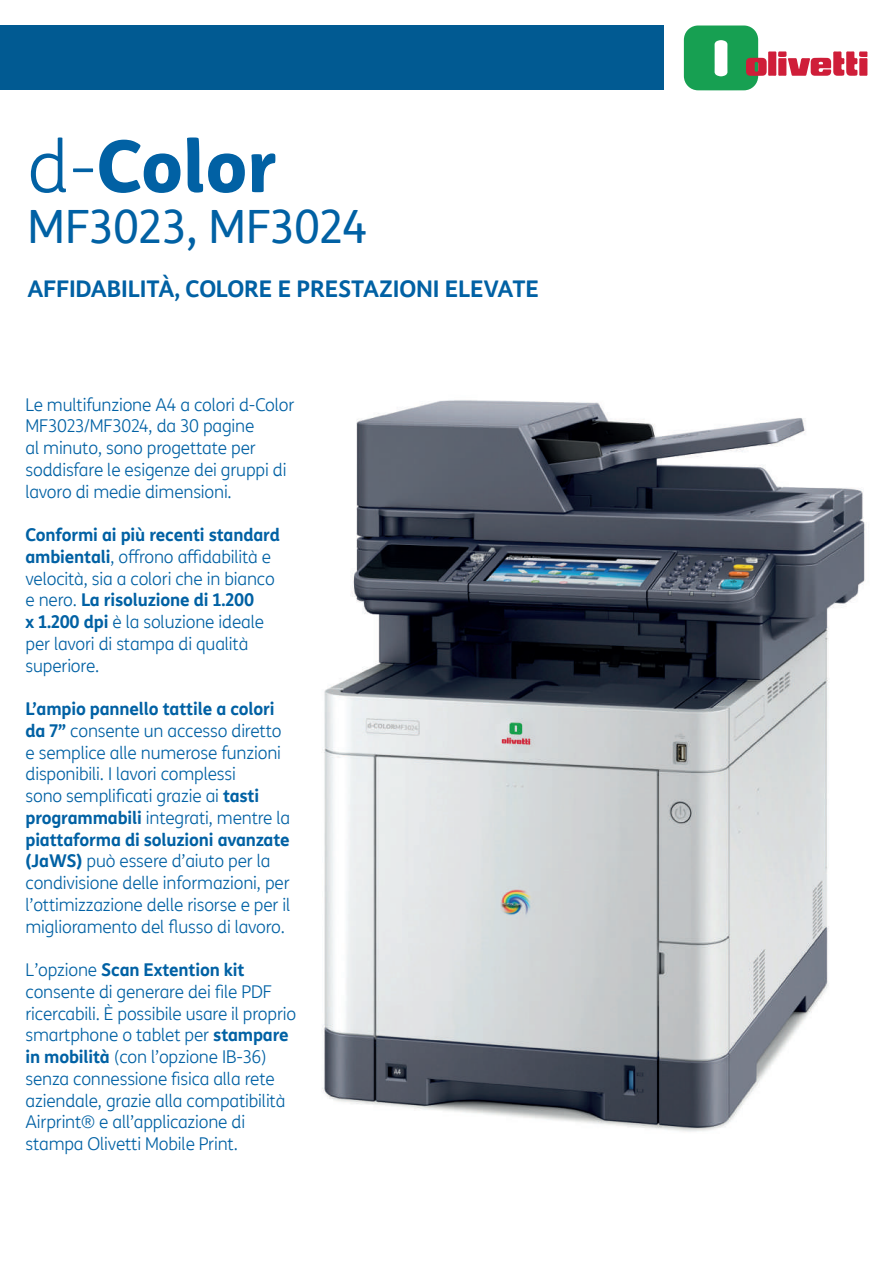
<style>
.page{position:relative;width:893px;height:1263px;background:#fff}
.page>*{position:absolute;margin:0;border:0;box-sizing:border-box;transform-origin:0 0}
.t1{font:800 72px "TIM Sans";color:#0161a4}
.t2{font:45px "TIM Sans";color:#0161a4}
.t3{font:700 22.5px "TIM Sans";letter-spacing:-.01em;color:#0161a4}
.t4{font:300 17.25px/21.8px "TIM Sans";letter-spacing:-.01em;color:#0161a4}
.s1{font-weight:300}
.s2{font-weight:700}
</style>
<div class="page">
<svg style="left:684px;top:26px;width:183px;height:64px"></svg>
<div style="left:0;top:26px;width:663px;height:64px;background:#015a92"></div>
<img style="left:322px;top:400px;width:543px;height:732px">
<h1 class="t1" style="left:27px;top:110px;width:251px"><span class="s1">d-</span>Color</h1>
<h2 class="t2" style="left:27px;top:196px;width:342px">MF3023, MF3024</h2>
<h3 class="t3" style="left:27px;top:272px;width:513px">AFFIDABILITÀ, COLORE E PRESTAZIONI ELEVATE</h3>
<p class="t4" style="left:26px;top:393px;width:270px">Le multifunzione A4 a colori d-Color<br>MF3023/MF3024, da 30 pagine<br>al minuto, sono progettate per soddisfare le esigenze dei gruppi di lavoro di medie dimensioni.</p>
<p class="t4" style="left:26px;top:524px;width:256px"><span class="s2">Conformi ai più recenti standard ambientali</span>, offrono affidabilità e velocità, sia a colori che in bianco e nero. <span class="s2">La risoluzione di 1.200<br>x 1.200 dpi</span> è la soluzione ideale per lavori di stampa di qualità superiore.</p>
<p class="t4" style="left:26px;top:698px;width:266px"><span class="s2">L’ampio pannello tattile a colori da 7”</span> consente un accesso diretto e semplice alle numerose funzioni disponibili. I lavori complessi<br>sono semplificati grazie ai <span class="s2">tasti programmabili</span> integrati, mentre la <span class="s2">piattaforma di soluzioni avanzate (JaWS)</span> può essere d’aiuto per la condivisione delle informazioni, per l’ottimizzazione delle risorse e per il miglioramento del flusso di lavoro.</p>
<p class="t4" style="left:26px;top:959px;width:272px">L’opzione <span class="s2">Scan Extention kit </span>consente di generare dei file PDF ricercabili. È possibile usare il proprio smartphone o tablet per <span class="s2">stampare in mobilità</span> (con l’opzione IB-36) senza connessione fisica alla rete aziendale, grazie alla compatibilità Airprint® e all’applicazione di stampa Olivetti Mobile Print.</p>
</div>
